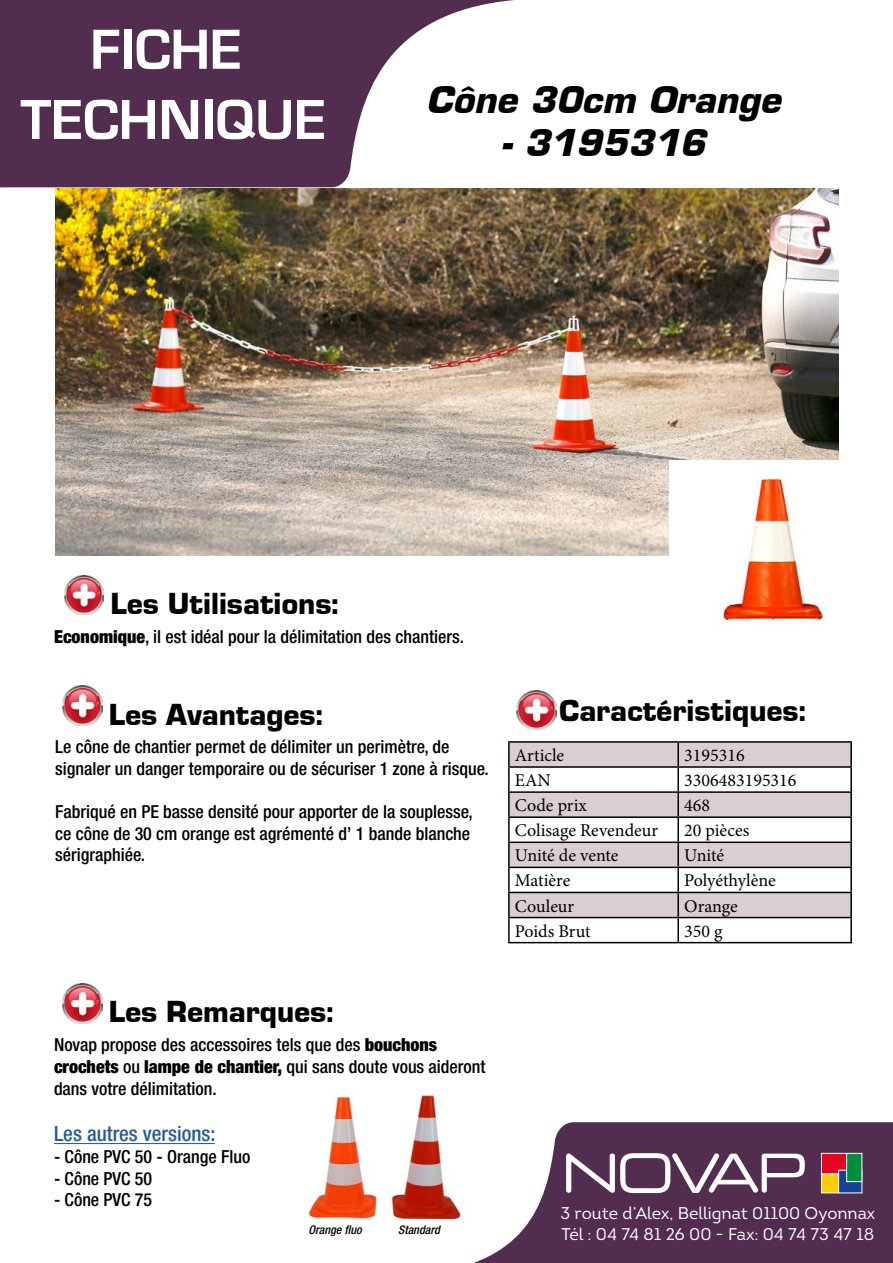
<style>
.page{position:relative;width:893px;height:1263px;background:#fff}
.page>*{position:absolute;margin:0;border:0;box-sizing:border-box;transform-origin:0 0}
.t1{font:700 58.5px/70.2px "Eurostile T";color:#fff;text-align:center}
.t2{font:italic 700 36px "Eurostile";color:#000}
.t3{font:900 31.5px "Eurostile";color:#000}
.t4{font:500 condensed 21px "Helvetica Neue";color:#275b9b}
.t5{font:500 condensed 18px/21.6px "Helvetica Neue";color:#000}
.t6{font:18px "Minion Pro";color:#000}
.t7{font:16.95px/20.2px "Intro";color:#fff}
.t8{font:italic 500 condensed 12px "Helvetica Neue";color:#000}
.s1{font-weight:900}
</style>
<div class="page">
<svg style="left:131px;top:1122px;width:762px;height:141px;fill:#522d50"></svg>
<svg style="left:566px;top:1153px;width:239px;height:40px"></svg>
<div style="left:821px;top:1174px;width:18px;height:19px;background:#fc0"></div>
<div style="left:821px;top:1174px;width:18px;height:19px;border:1px solid #fff"></div>
<div style="left:821px;top:1153px;width:26px;height:21px;background:#e40521"></div>
<div style="left:821px;top:1153px;width:26px;height:21px;border:1px solid #fff"></div>
<div style="left:839px;top:1170px;width:23px;height:23px;background:#164194"></div>
<div style="left:838px;top:1170px;width:24px;height:23px;border:1px solid #fff"></div>
<div style="left:847px;top:1153px;width:15px;height:28px;background:#008d3d"></div>
<div style="left:847px;top:1153px;width:15px;height:29px;border:1px solid #fff"></div>
<svg style="left:0;top:0;width:514px;height:187px;fill:#522d50"></svg>
<img style="left:55px;top:189px;width:784px;height:366px">
<img style="left:669px;top:461px;width:170px;height:160px">
<img style="left:62px;top:983px;width:40px;height:40px">
<img style="left:62px;top:686px;width:40px;height:39px">
<img style="left:64px;top:575px;width:40px;height:40px">
<img style="left:517px;top:690px;width:39px;height:40px">
<hr style="left:54px;top:1143px;width:161px;height:1px;background:#275b9b">
<svg style="left:510px;top:743px;width:340px;height:174px;fill:#daced5"></svg>
<hr style="left:508px;top:741px;width:170px;height:2px;background:#000">
<hr style="left:508px;top:743px;width:2px;height:23px;background:#000">
<hr style="left:678px;top:741px;width:174px;height:2px;background:#000">
<hr style="left:677px;top:743px;width:2px;height:23px;background:#000">
<hr style="left:850px;top:743px;width:2px;height:23px;background:#000">
<hr style="left:508px;top:766px;width:170px;height:2px;background:#000">
<hr style="left:508px;top:768px;width:2px;height:23px;background:#000">
<hr style="left:678px;top:766px;width:174px;height:2px;background:#000">
<hr style="left:677px;top:768px;width:2px;height:23px;background:#000">
<hr style="left:850px;top:768px;width:2px;height:23px;background:#000">
<hr style="left:508px;top:791px;width:170px;height:2px;background:#000">
<hr style="left:508px;top:793px;width:2px;height:23px;background:#000">
<hr style="left:678px;top:791px;width:174px;height:2px;background:#000">
<hr style="left:677px;top:793px;width:2px;height:23px;background:#000">
<hr style="left:850px;top:793px;width:2px;height:23px;background:#000">
<hr style="left:508px;top:816px;width:170px;height:2px;background:#000">
<hr style="left:508px;top:818px;width:2px;height:23px;background:#000">
<hr style="left:678px;top:816px;width:174px;height:2px;background:#000">
<hr style="left:677px;top:818px;width:2px;height:23px;background:#000">
<hr style="left:850px;top:818px;width:2px;height:23px;background:#000">
<hr style="left:508px;top:841px;width:170px;height:2px;background:#000">
<hr style="left:508px;top:843px;width:2px;height:24px;background:#000">
<hr style="left:678px;top:841px;width:174px;height:2px;background:#000">
<hr style="left:677px;top:843px;width:2px;height:24px;background:#000">
<hr style="left:850px;top:843px;width:2px;height:24px;background:#000">
<hr style="left:508px;top:867px;width:170px;height:1px;background:#000">
<hr style="left:508px;top:868px;width:2px;height:24px;background:#000">
<hr style="left:678px;top:867px;width:174px;height:1px;background:#000">
<hr style="left:677px;top:868px;width:2px;height:24px;background:#000">
<hr style="left:850px;top:868px;width:2px;height:24px;background:#000">
<hr style="left:508px;top:892px;width:170px;height:1px;background:#000">
<hr style="left:508px;top:893px;width:2px;height:24px;background:#000">
<hr style="left:678px;top:892px;width:174px;height:1px;background:#000">
<hr style="left:677px;top:893px;width:2px;height:24px;background:#000">
<hr style="left:850px;top:893px;width:2px;height:24px;background:#000">
<hr style="left:508px;top:917px;width:170px;height:1px;background:#000">
<hr style="left:508px;top:918px;width:2px;height:24px;background:#000">
<hr style="left:678px;top:917px;width:174px;height:1px;background:#000">
<hr style="left:677px;top:918px;width:2px;height:24px;background:#000">
<hr style="left:850px;top:918px;width:2px;height:24px;background:#000">
<hr style="left:508px;top:942px;width:170px;height:1px;background:#000">
<hr style="left:678px;top:942px;width:174px;height:1px;background:#000">
<img style="left:273px;top:1095px;width:214px;height:136px">
<h1 class="t1" style="left:20px;top:13px;width:307px">FICHE<br>TECHNIQUE</h1>
<h2 class="t2" style="left:426px;top:78px;width:356px">Cône 30cm Orange</h2>
<h2 class="t2" style="left:501px;top:121px;width:206px">- 3195316</h2>
<h3 class="t3" style="left:110px;top:586px;width:230px">Les Utilisations:</h3>
<p class="t5" style="left:54px;top:626px;width:412px"><span class="s1">Economique</span>, il est idéal pour la délimitation des chantiers.</p>
<h3 class="t3" style="left:109px;top:697px;width:216px">Les Avantages:</h3>
<p class="t5" style="left:55px;top:736px;width:435px">Le cône de chantier permet de délimiter un perimètre, de signaler un danger temporaire ou de sécuriser 1 zone à risque.</p>
<p class="t5" style="left:55px;top:801px;width:419px">Fabriqué en PE basse densité pour apporter de la souplesse, ce cône de 30 cm orange est agrémenté d’ 1 bande blanche sérigraphiée.</p>
<h3 class="t3" style="left:109px;top:995px;width:226px">Les Remarques:</h3>
<p class="t5" style="left:54px;top:1034px;width:433px">Novap propose des accessoires tels que des <span class="s1">bouchons crochets</span> ou <span class="s1">lampe de chantier,</span> qui sans doute vous aideront dans votre délimitation.</p>
<p class="t4" style="left:54px;top:1121px;width:163px">Les autres versions:</p>
<p class="t5" style="left:54px;top:1145px;width:198px">- Cône PVC 50 - Orange Fluo</p>
<p class="t5" style="left:54px;top:1167px;width:100px">- Cône PVC 50</p>
<p class="t5" style="left:54px;top:1189px;width:100px">- Cône PVC 75</p>
<p class="t8" style="left:308px;top:1223px;width:55px">Orange fluo</p>
<p class="t8" style="left:398px;top:1223px;width:43px">Standard</p>
<h3 class="t3" style="left:559px;top:693px;width:248px">Caractéristiques:</h3>
<p class="t6" style="left:515px;top:743px;width:51px">Article</p>
<p class="t6" style="left:684px;top:743px;width:62px">3195316</p>
<p class="t6" style="left:515px;top:768px;width:38px">EAN</p>
<p class="t6" style="left:684px;top:768px;width:114px">3306483195316</p>
<p class="t6" style="left:515px;top:793px;width:74px">Code prix</p>
<p class="t6" style="left:684px;top:793px;width:27px">468</p>
<p class="t6" style="left:515px;top:818px;width:145px">Colisage Revendeur</p>
<p class="t6" style="left:684px;top:818px;width:67px">20 pièces</p>
<p class="t6" style="left:515px;top:843px;width:105px">Unité de vente</p>
<p class="t6" style="left:684px;top:843px;width:41px">Unité</p>
<p class="t6" style="left:515px;top:869px;width:57px">Matière</p>
<p class="t6" style="left:684px;top:869px;width:93px">Polyéthylène</p>
<p class="t6" style="left:515px;top:894px;width:61px">Couleur</p>
<p class="t6" style="left:684px;top:894px;width:55px">Orange</p>
<p class="t6" style="left:515px;top:919px;width:77px">Poids Brut</p>
<p class="t6" style="left:684px;top:919px;width:40px">350 g</p>
<p class="t7" style="left:560px;top:1203px;width:316px">3 route d’Alex, Bellignat 01100 Oyonnax<br>Tél : 04 74 81 26 00 - Fax: 04 74 73 47 18</p>
</div>
